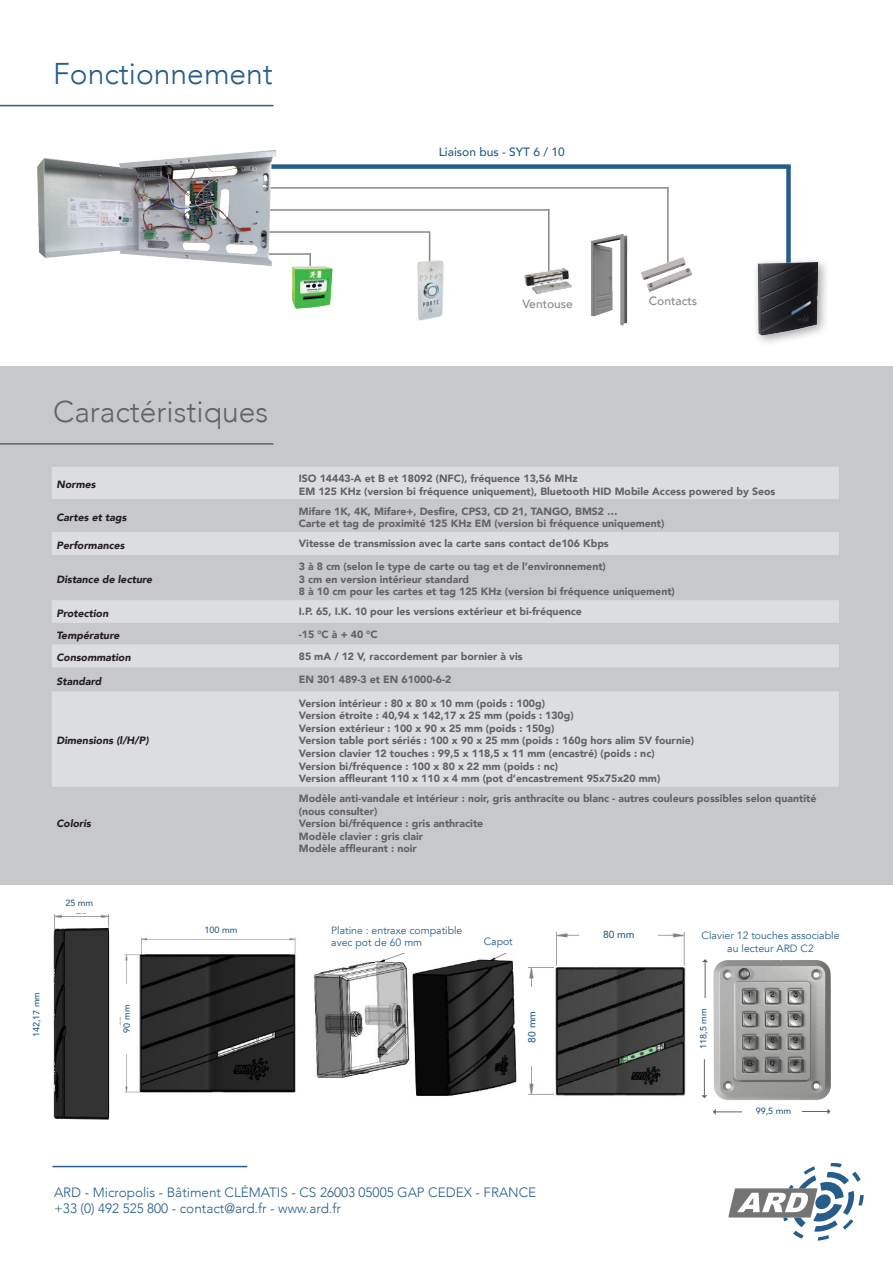
<style>
.page{position:relative;width:893px;height:1263px;background:#fff}
.page>*{position:absolute;margin:0;border:0;box-sizing:border-box;transform-origin:0 0}
.t1{font:300 30px "Avenir";color:#636366}
.t2{font:300 30px "Avenir";color:#275d8a}
.t3{font:300 13.5px "Avenir";color:#275d8a}
.t4{font:500 12px "Avenir";color:#275d8a}
.t5{font:500 12px "Avenir";color:#868787}
.t6{font:900 10.5px/12.6px "Avenir";color:#636366}
.t7{font:italic 900 10.5px "Avenir";color:#231f20}
.t8{font:10.5px/12.6px "Avenir";color:#275d8a}
.t9{font:500 10.2px "Avenir";color:#275d8a}
.t10{font:500 9px "Avenir";color:#275d8a}
</style>
<div class="page">
<div style="left:0;top:365px;width:893px;height:519px;background:#c7c8ca"></div>
<svg style="left:729px;top:1163px;width:135px;height:78px"></svg>
<hr style="left:0;top:443px;width:273px;height:2px;background:#636366">
<hr style="left:52px;top:1166px;width:195px;height:1px;background:#275d8a">
<div style="left:253px;top:164px;width:538px;height:5px;background:#275d8a"></div>
<div style="left:786px;top:166px;width:5px;height:110px;background:#275d8a"></div>
<hr style="left:159px;top:187px;width:510px;height:2px;background:#868787">
<hr style="left:667px;top:187px;width:2px;height:81px;background:#868787">
<hr style="left:241px;top:209px;width:308px;height:2px;background:#868787">
<hr style="left:548px;top:209px;width:1px;height:70px;background:#868787">
<hr style="left:86px;top:231px;width:343px;height:2px;background:#868787">
<hr style="left:429px;top:231px;width:1px;height:50px;background:#868787">
<hr style="left:258px;top:253px;width:53px;height:2px;background:#868787">
<hr style="left:309px;top:253px;width:2px;height:26px;background:#868787">
<img style="left:37px;top:150px;width:245px;height:116px">
<hr style="left:0;top:105px;width:273px;height:1px;background:#275d8a">
<div style="left:52px;top:467px;width:787px;height:32px;background:#dcdddf"></div>
<div style="left:52px;top:532px;width:787px;height:23px;background:#dcdddf"></div>
<div style="left:52px;top:600px;width:787px;height:23px;background:#dcdddf"></div>
<div style="left:52px;top:644px;width:787px;height:23px;background:#dcdddf"></div>
<div style="left:52px;top:691px;width:787px;height:96px;background:#dcdddf"></div>
<img style="left:314px;top:954px;width:203px;height:142px">
<img style="left:528px;top:932px;width:157px;height:164px">
<img style="left:119px;top:937px;width:177px;height:156px">
<img style="left:53px;top:913px;width:57px;height:207px">
<img style="left:291px;top:266px;width:42px;height:42px">
<img style="left:417px;top:256px;width:27px;height:65px">
<div style="left:752px;top:257px;width:78px;height:90px;background:#231f20;opacity:.4"></div>
<img style="left:755px;top:260px;width:66px;height:77px">
<img style="left:591px;top:234px;width:37px;height:92px">
<img style="left:525px;top:268px;width:46px;height:26px">
<img style="left:641px;top:256px;width:51px;height:36px">
<div style="left:579px;top:928px;width:79px;height:25px;background:#fff"></div>
<div style="left:186px;top:924px;width:70px;height:15px;background:#fff"></div>
<div style="left:121px;top:984px;width:15px;height:69px;background:#fff"></div>
<div style="left:525px;top:987px;width:18px;height:79px;background:#fff"></div>
<img style="left:713px;top:960px;width:118px;height:141px">
<hr style="left:705px;top:960px;width:1px;height:38px;background:#636366">
<hr style="left:704px;top:1059px;width:1px;height:38px;background:#636366">
<svg style="left:701px;top:1095px;width:6px;height:3px"></svg>
<svg style="left:713px;top:1109px;width:29px;height:6px"></svg>
<svg style="left:802px;top:1108px;width:28px;height:6px"></svg>
<p class="t2" style="left:53px;top:56px;width:221px">Fonctionnement</p>
<p class="t4" style="left:439px;top:142px;width:128px">Liaison bus - SYT 6 / 10</p>
<p class="t5" style="left:522px;top:293px;width:52px">Ventouse</p>
<p class="t5" style="left:649px;top:290px;width:50px">Contacts</p>
<p class="t1" style="left:53px;top:394px;width:217px">Caractéristiques</p>
<p class="t7" style="left:56px;top:476px;width:41px">Normes</p>
<p class="t7" style="left:56px;top:508px;width:72px">Cartes et tags</p>
<p class="t6" style="left:299px;top:472px;width:280px">ISO 14443-A et B et 18092 (NFC), fréquence 13,56 MHz</p>
<p class="t6" style="left:299px;top:484px;width:478px">EM 125 KHz (version bi fréquence uniquement), Bluetooth HID Mobile Access powered by Seos</p>
<p class="t6" style="left:299px;top:504px;width:320px">Mifare 1K, 4K, Mifare+, Desfire, CPS3, CD 21, TANGO, BMS2 …</p>
<p class="t6" style="left:299px;top:517px;width:367px">Carte et tag de proximité 125 KHz EM (version bi fréquence uniquement)</p>
<p class="t7" style="left:56px;top:536px;width:70px">Performances</p>
<p class="t6" style="left:299px;top:537px;width:312px">Vitesse de transmission avec la carte sans contact de106 Kbps</p>
<p class="t7" style="left:56px;top:570px;width:97px">Distance de lecture</p>
<p class="t6" style="left:299px;top:560px;width:309px">3 à 8 cm (selon le type de carte ou tag et de l’environnement)</p>
<p class="t6" style="left:299px;top:573px;width:172px">3 cm en version intérieur standard</p>
<p class="t6" style="left:299px;top:585px;width:378px">8 à 10 cm pour les cartes et tag 125 KHz (version bi fréquence uniquement)</p>
<p class="t7" style="left:56px;top:604px;width:53px">Protection</p>
<p class="t6" style="left:299px;top:605px;width:285px">I.P. 65, I.K. 10 pour les versions extérieur et bi-fréquence</p>
<p class="t7" style="left:56px;top:626px;width:64px">Température</p>
<p class="t6" style="left:299px;top:628px;width:80px">-15 °C à + 40 °C</p>
<p class="t7" style="left:56px;top:649px;width:76px">Consommation</p>
<p class="t6" style="left:299px;top:649px;width:225px">85 mA / 12 V, raccordement par bornier à vis</p>
<p class="t7" style="left:56px;top:672px;width:46px">Standard</p>
<p class="t6" style="left:299px;top:672px;width:154px">EN 301 489-3 et EN 61000-6-2</p>
<p class="t7" style="left:56px;top:732px;width:94px">Dimensions (l/H/P)</p>
<p class="t7" style="left:56px;top:815px;width:36px">Coloris</p>
<p class="t6" style="left:299px;top:696px;width:248px">Version intérieur : 80 x 80 x 10 mm (poids : 100g)</p>
<p class="t6" style="left:299px;top:709px;width:276px">Version étroite : 40,94 x 142,17 x 25 mm (poids : 130g)</p>
<p class="t6" style="left:299px;top:721px;width:257px">Version extérieur : 100 x 90 x 25 mm (poids : 150g)</p>
<p class="t6" style="left:299px;top:734px;width:397px">Version table port sériés : 100 x 90 x 25 mm (poids : 160g hors alim 5V fournie)</p>
<p class="t6" style="left:299px;top:747px;width:357px">Version clavier 12 touches : 99,5 x 118,5 x 11 mm (encastré) (poids : nc)</p>
<p class="t6" style="left:299px;top:759px;width:261px">Version bi/fréquence : 100 x 80 x 22 mm (poids : nc)</p>
<p class="t6" style="left:299px;top:772px;width:363px">Version affleurant 110 x 110 x 4 mm (pot d’encastrement 95x75x20 mm)</p>
<p class="t6" style="left:299px;top:792px;width:519px">Modèle anti-vandale et intérieur : noir, gris anthracite ou blanc - autres couleurs possibles selon quantité (nous consulter)</p>
<p class="t6" style="left:299px;top:817px;width:186px">Version bi/fréquence : gris anthracite</p>
<p class="t6" style="left:299px;top:830px;width:126px">Modèle clavier : gris clair</p>
<p class="t6" style="left:299px;top:842px;width:119px">Modèle affleurant : noir</p>
<p class="t10" style="left:65px;top:895px;width:29px">25 mm</p>
<p class="t10" style="left:28px;top:1037px;width:47px;rotate:-90deg">142,17 mm</p>
<p class="t10" style="left:205px;top:922px;width:34px">100 mm</p>
<p class="t8" style="left:331px;top:924px;width:133px">Platine : entraxe compatible avec pot de 60 mm</p>
<p class="t8" style="left:484px;top:935px;width:30px">Capot</p>
<p class="t10" style="left:119px;top:1032px;width:29px;rotate:-90deg">90 mm</p>
<p class="t9" style="left:523px;top:1042px;width:33px;rotate:-90deg">80 mm</p>
<p class="t9" style="left:603px;top:926px;width:33px">80 mm</p>
<p class="t8" style="left:702px;top:929px;width:139px;text-align:center">Clavier 12 touches associable au lecteur ARD C2</p>
<p class="t10" style="left:695px;top:1049px;width:42px;rotate:-90deg">118,5 mm</p>
<p class="t10" style="left:756px;top:1103px;width:37px">99,5 mm</p>
<p class="t3" style="left:54px;top:1184px;width:484px">ARD - Micropolis - Bâtiment CLÉMATIS - CS 26003 05005 GAP CEDEX - FRANCE</p>
<p class="t3" style="left:54px;top:1200px;width:288px">+33 (0) 492 525 800 - contact@ard.fr - www.ard.fr</p>
</div>
